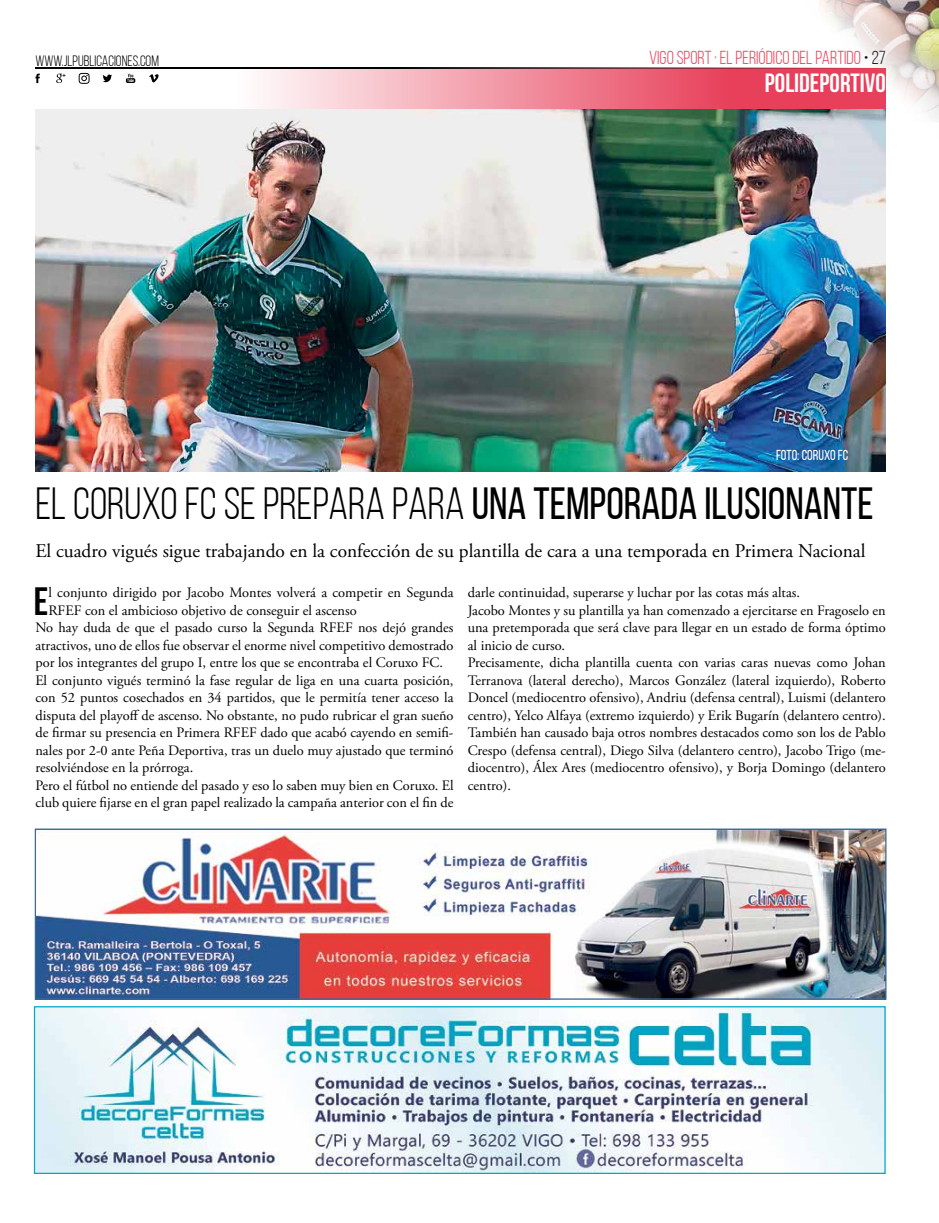
<style>
.page{position:relative;width:939px;height:1223px;background:#fff}
.page>*{position:absolute;margin:0;border:0;box-sizing:border-box;transform-origin:0 0}
.t1{font:45px "Bebas Neue";color:#000}
.t2{font:700 39.38px "Bebas Neue";color:#000}
.t3{font:700 26.25px "Bebas Neue";color:#fff}
.t4{font:19.38px "Adobe Garamond Pro";color:#000}
.t5{font:18.75px "Bebas Neue";color:#e8405a}
.t6{font:15px "Bebas Neue";color:#000}
.t7{font:14.38px/17.5px "Adobe Garamond Pro";color:#000}
.t8{font:14.38px "Bebas Neue";color:#fff}
.s1{color:#000}
.s2{font-style:inherit}
</style>
<div class="page">
<svg style="left:237px;top:68px;width:546px;height:42px;background:#eb93a0"></svg>
<img style="left:783px;top:0;width:156px;height:122px">
<hr style="left:35px;top:67px;width:851px;height:1px;background:#000">
<svg style="left:35px;top:74px;width:5px;height:9px"></svg>
<svg style="left:103px;top:75px;width:9px;height:7px"></svg>
<svg style="left:56px;top:74px;width:10px;height:9px"></svg>
<svg style="left:149px;top:74px;width:10px;height:9px"></svg>
<svg style="left:126px;top:74px;width:9px;height:9px"></svg>
<svg style="left:79px;top:73px;width:11px;height:11px"></svg>
<img style="left:35px;top:110px;width:851px;height:361px">
<img style="left:36px;top:1008px;width:848px;height:163px">
<div style="left:34px;top:1006px;width:852px;height:167px;border:1px solid #00a9c4"></div>
<img style="left:37px;top:830px;width:848px;height:167px">
<div style="left:35px;top:828px;width:852px;height:171px;border:1px solid #3c6a96"></div>
<p class="t6" style="left:35px;top:53px;width:125px">WWW.JLPUBLICACIONES.COM</p>
<h3 class="t5" style="left:649px;top:47px;width:238px">VIGO SPORT · EL PERIÓDICO DEL PARTIDO <span class="s1">• 27</span></h3>
<h3 class="t3" style="left:765px;top:69px;width:122px">POLIDEPORTIVO</h3>
<p class="t8" style="left:776px;top:447px;width:74px">FOTO: CORUXO FC</p>
<h1 class="t1" style="left:35px;top:480px;width:840px">EL CORUXO FC SE PREPARA PARA <span class="s2">UNA TEMPORADA ILUSIONANTE</span></h1>
<h3 class="t4" style="left:35px;top:539px;width:832px">El cuadro vigués sigue trabajando en la confección de su plantilla de cara a una temporada en Primera Nacional</h3>
<h2 class="t2" style="left:34px;top:579px;width:16px">E</h2>
<p class="t7" style="left:48px;top:584px;width:407px">l conjunto dirigido por Jacobo Montes volverá a competir en Segunda</p>
<p class="t7" style="left:468px;top:584px;width:420px">darle continuidad, superarse y luchar por las cotas más altas.<br>Jacobo Montes y su plantilla ya han comenzado a ejercitarse en Fragoselo en una pretemporada que será clave para llegar en un estado de forma óptimo al inicio de curso.<br>Precisamente, dicha plantilla cuenta con varias caras nuevas como Johan Terranova (lateral derecho), Marcos González (lateral izquierdo), Roberto Doncel (mediocentro ofensivo), Andriu (defensa central), Luismi (delantero centro), Yelco Alfaya (extremo izquierdo) y Erik Bugarín (delantero centro).<br>También han causado baja otros nombres destacados como son los de Pablo Crespo (defensa central), Diego Silva (delantero centro), Jacobo Trigo (me&shy;diocentro), Álex Ares (mediocentro ofensivo), y Borja Domingo (delantero centro).</p>
<p class="t7" style="left:48px;top:602px;width:310px">RFEF con el ambicioso objetivo de conseguir el ascenso</p>
<p class="t7" style="left:35px;top:619px;width:420px">No hay duda de que el pasado curso la Segunda RFEF nos dejó grandes</p>
<p class="t7" style="left:35px;top:637px;width:420px">atractivos, uno de ellos fue observar el enorme nivel competitivo demostrado</p>
<p class="t7" style="left:35px;top:654px;width:409px">por los integrantes del grupo I, entre los que se encontraba el Coruxo FC.</p>
<p class="t7" style="left:35px;top:672px;width:420px">El conjunto vigués terminó la fase regular de liga en una cuarta posición,</p>
<p class="t7" style="left:35px;top:689px;width:420px">con 52 puntos cosechados en 34 partidos, que le permitía tener acceso la</p>
<p class="t7" style="left:35px;top:707px;width:420px">disputa del playoff de ascenso. No obstante, no pudo rubricar el gran sueño</p>
<p class="t7" style="left:35px;top:724px;width:420px">de firmar su presencia en Primera RFEF dado que acabó cayendo en semifi-</p>
<p class="t7" style="left:35px;top:741px;width:420px">nales por 2-0 ante Peña Deportiva, tras un duelo muy ajustado que terminó</p>
<p class="t7" style="left:35px;top:759px;width:159px">resolviéndose en la prórroga.</p>
<p class="t7" style="left:35px;top:776px;width:420px">Pero el fútbol no entiende del pasado y eso lo saben muy bien en Coruxo. El</p>
<p class="t7" style="left:35px;top:794px;width:420px">club quiere fijarse en el gran papel realizado la campaña anterior con el fin de</p>
</div>
